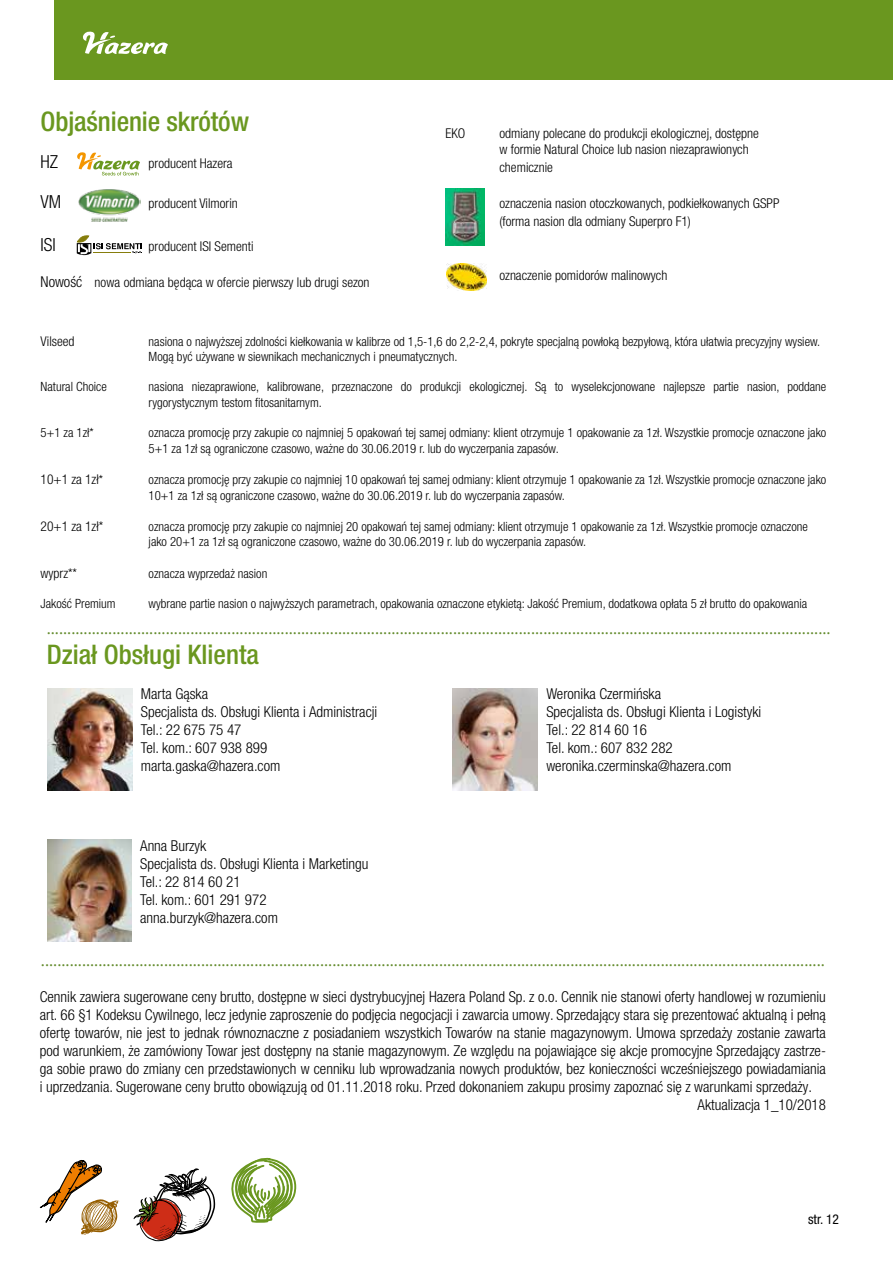
<style>
.page{position:relative;width:893px;height:1263px;background:#fff}
.page>*{position:absolute;margin:0;border:0;box-sizing:border-box;transform-origin:0 0}
.t1{font:500 condensed 27px "Helvetica Neue LT Pro";letter-spacing:-.005em;color:#6a971f}
.t2{font:18px "Minion Pro";color:#648c2e}
.t3{font:300 condensed 18px "Helvetica Neue LT Pro";color:#000}
.t4{font:300 condensed 15px/18px "Helvetica Neue LT Pro";color:#000}
.t5{font:300 condensed 13.5px/16.2px "Helvetica Neue LT Pro";color:#000}
.t6{font:condensed 13.5px "Helvetica Neue LT Pro";color:#000}
.t7{font:300 condensed 12.75px/15.3px "Helvetica Neue LT Pro";color:#000}
.s1{font-size:15px}
.s2{font-size:12.75px}
</style>
<div class="page">
<div style="left:54px;top:0;width:839px;height:79px;background:#6a971f"></div>
<svg style="left:83px;top:31px;width:85px;height:23px"></svg>
<svg style="left:77px;top:236px;width:65px;height:19px"></svg>
<img style="left:446px;top:263px;width:41px;height:28px">
<img style="left:78px;top:189px;width:63px;height:33px">
<svg style="left:77px;top:152px;width:63px;height:23px"></svg>
<img style="left:47px;top:688px;width:85px;height:102px">
<img style="left:47px;top:840px;width:85px;height:102px">
<img style="left:453px;top:688px;width:85px;height:102px">
<img style="left:445px;top:189px;width:39px;height:56px">
<svg style="left:231px;top:1157px;width:66px;height:66px"></svg>
<svg style="left:134px;top:1168px;width:81px;height:73px"></svg>
<svg style="left:39px;top:1160px;width:80px;height:75px"></svg>
<h1 class="t1" style="left:41px;top:106px;width:210px">Objaśnienie skrótów</h1>
<h2 class="t3" style="left:41px;top:151px;width:19px">HZ</h2>
<p class="t5" style="left:149px;top:155px;width:85px">producent Hazera</p>
<h2 class="t3" style="left:41px;top:191px;width:22px">VM</h2>
<p class="t5" style="left:149px;top:195px;width:91px">producent Vilmorin</p>
<h2 class="t3" style="left:41px;top:234px;width:17px">ISI</h2>
<p class="t5" style="left:149px;top:238px;width:106px">producent ISI Sementi</p>
<p class="t5" style="left:41px;top:274px;width:330px"><span class="s1">Nowość</span> nowa odmiana będąca w ofercie pierwszy lub drugi sezon</p>
<p class="t5" style="left:445px;top:125px;width:21px">EKO</p>
<p class="t5" style="left:499px;top:125px;width:261px">odmiany polecane do produkcji ekologicznej, dostępne w formie Natural Choice lub nasion niezaprawionych</p>
<p class="t5" style="left:499px;top:159px;width:55px">chemicznie</p>
<p class="t5" style="left:499px;top:194px;width:282px;line-height:18px">oznaczenia nasion otoczkowanych, podkiełkowanych GSPP (forma nasion dla odmiany Superpro F1)</p>
<p class="t5" style="left:499px;top:267px;width:169px">oznaczenie pomidorów malinowych</p>
<p class="t5" style="left:41px;top:333px;width:35px">Vilseed</p>
<p class="t7" style="left:149px;top:333px;width:673px">nasiona o najwyższej zdolności kiełkowania w kalibrze od 1,5-1,6 do 2,2-2,4, pokryte specjalną powłoką bezpyłową, która ułatwia precyzyjny wysiew.<br>Mogą być używane w siewnikach mechanicznych i pneumatycznych.</p>
<p class="t7" style="left:41px;top:379px;width:68px">Natural Choice</p>
<p class="t7" style="left:149px;top:379px;width:679px">nasiona niezaprawione, kalibrowane, przeznaczone do produkcji ekologicznej. Są to wyselekcjonowane najlepsze partie nasion, poddane rygorystycznym testom fitosanitarnym.</p>
<p class="t7" style="left:41px;top:425px;width:55px">5+1 za 1zł*</p>
<p class="t7" style="left:149px;top:425px;width:679px">oznacza promocję przy zakupie co najmniej 5 opakowań tej samej odmiany: klient otrzymuje 1 opakowanie za 1zł. Wszystkie promocje oznaczone jako<br>5+1 za 1zł są ograniczone czasowo, ważne do 30.06.2019 r. lub do wyczerpania zapasów.</p>
<p class="t5" style="left:41px;top:471px;width:64px">10+1 za 1zł<span class="s2">*</span></p>
<p class="t7" style="left:149px;top:472px;width:679px">oznacza promocję przy zakupie co najmniej 10 opakowań tej samej odmiany: klient otrzymuje 1 opakowanie za 1zł. Wszystkie promocje oznaczone jako<br>10+1 za 1zł są ograniczone czasowo, ważne do 30.06.2019 r. lub do wyczerpania zapasów.</p>
<p class="t5" style="left:41px;top:518px;width:64px">20+1 za 1zł*</p>
<p class="t7" style="left:149px;top:519px;width:661px">oznacza promocję przy zakupie co najmniej 20 opakowań tej samej odmiany: klient otrzymuje 1 opakowanie za 1zł. Wszystkie promocje oznaczone jako 20+1 za 1zł są ograniczone czasowo, ważne do 30.06.2019 r. lub do wyczerpania zapasów.</p>
<p class="t5" style="left:41px;top:565px;width:38px">wyprz**</p>
<p class="t7" style="left:149px;top:566px;width:120px">oznacza wyprzedaż nasion</p>
<p class="t7" style="left:41px;top:596px;width:77px">Jakość Premium</p>
<p class="t7" style="left:149px;top:596px;width:660px">wybrane partie nasion o najwyższych parametrach, opakowania oznaczone etykietą: Jakość Premium, dodatkowa opłata 5 zł brutto do opakowania</p>
<h1 class="t1" style="left:47px;top:638px;width:214px">Dział Obsługi Klienta</h1>
<p class="t4" style="left:141px;top:685px;width:238px">Marta Gąska<br>Specjalista ds. Obsługi Klienta i Administracji<br>Tel.: 22 675 75 47<br>Tel. kom.: 607 938 899 marta.gaska@hazera.com</p>
<h2 class="t2" style="left:47px;top:616px;width:785px">...............................................................................................................................................................................................</h2>
<p class="t4" style="left:546px;top:685px;width:216px">Weronika Czermińska<br>Specjalista ds. Obsługi Klienta i Logistyki<br>Tel.: 22 814 60 16<br>Tel. kom.: 607 832 282 weronika.czerminska@hazera.com</p>
<p class="t4" style="left:140px;top:836px;width:230px">Anna Burzyk<br>Specjalista ds. Obsługi Klienta i Marketingu<br>Tel.: 22 814 60 21<br>Tel. kom.: 601 291 972 anna.burzyk@hazera.com</p>
<h2 class="t2" style="left:41px;top:948px;width:785px">...............................................................................................................................................................................................</h2>
<p class="t4" style="left:40px;top:987px;width:788px">Cennik zawiera sugerowane ceny brutto, dostępne w sieci dystrybucyjnej Hazera Poland Sp. z o.o. Cennik nie stanowi oferty handlowej w rozumieniu</p>
<p class="t4" style="left:40px;top:1005px;width:788px">art. 66 §1 Kodeksu Cywilnego, lecz jedynie zaproszenie do podjęcia negocjacji i zawarcia umowy. Sprzedający stara się prezentować aktualną i pełną</p>
<p class="t4" style="left:40px;top:1023px;width:788px">ofertę towarów, nie jest to jednak równoznaczne z posiadaniem wszystkich Towarów na stanie magazynowym. Umowa sprzedaży zostanie zawarta</p>
<p class="t4" style="left:40px;top:1041px;width:788px">pod warunkiem, że zamówiony Towar jest dostępny na stanie magazynowym. Ze względu na pojawiające się akcje promocyjne Sprzedający zastrze-</p>
<p class="t4" style="left:40px;top:1059px;width:788px">ga sobie prawo do zmiany cen przedstawionych w cenniku lub wprowadzania nowych produktów, bez konieczności wcześniejszego powiadamiania</p>
<p class="t4" style="left:40px;top:1077px;width:774px">i uprzedzania. Sugerowane ceny brutto obowiązują od 01.11.2018 roku. Przed dokonaniem zakupu prosimy zapoznać się z warunkami sprzedaży.</p>
<p class="t4" style="left:698px;top:1095px;width:130px">Aktualizacja 1_10/2018</p>
<p class="t6" style="left:808px;top:1211px;width:32px">str. 12</p>
</div>
